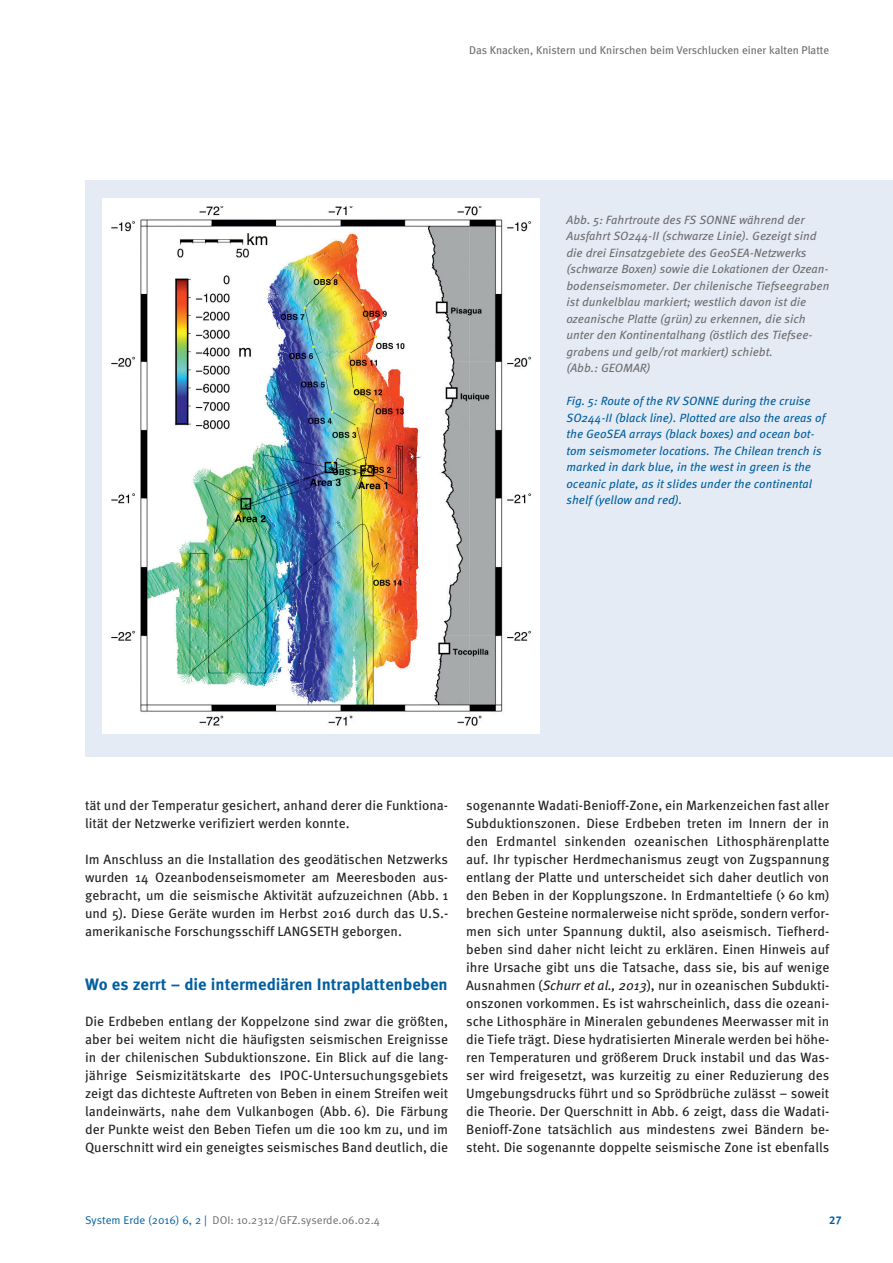
<style>
.page{position:relative;width:893px;height:1263px;background:#fff}
.page>*{position:absolute;margin:0;border:0;box-sizing:border-box;transform-origin:0 0}
.t1{font:700 16.5px "Meta Pro";color:#005f9f}
.t2{font:13.5px/18px "Meta Pro";color:#231f20}
.t3{font:italic 12px/16.5px "Meta Pro";color:#6c6d70}
.t4{font:italic 12px/16.5px "Meta Pro";color:#005f9f}
.t5{font:11.25px "Meta";color:#6c6d70}
.t6{font:11.25px "Meta Pro";color:#6c6d70}
.t7{font:700 11.25px "Meta Pro";color:#005f9f}
.s1{font-family:"Meta";font-style:italic}
.s2{color:#005f9f}
</style>
<div class="page">
<div style="left:85px;top:180px;width:808px;height:576px;background:#e5ebf4"></div>
<div style="left:102px;top:198px;width:438px;height:536px;background:#fff"></div>
<img style="left:111px;top:206px;width:421px;height:520px">
<p class="t5" style="left:469px;top:43px;width:362px">Das Knacken, Knistern und Knirschen beim Verschlucken einer kalten Platte</p>
<p class="t3" style="left:566px;top:211px;width:264px">Abb. 5: Fahrtroute des FS SONNE während der Ausfahrt SO244-II (schwarze Linie). Gezeigt sind die drei Einsatzgebiete des GeoSEA-Netzwerks (schwarze Boxen) sowie die Lokationen der Ozean&shy;bodenseismometer. Der chilenische Tiefseegraben ist dunkelblau markiert; westlich davon ist die ozeanische Platte (grün) zu erkennen, die sich unter den Kontinentalhang (östlich des Tiefsee&shy;grabens und gelb/rot markiert) schiebt.<br>(Abb.: GEOMAR)</p>
<p class="t4" style="left:566px;top:393px;width:260px">Fig. 5: Route of the RV SONNE during the cruise SO244-II (black line). Plotted are also the areas of the GeoSEA arrays (black boxes) and ocean bot&shy;tom seismometer locations. The Chilean trench is marked in dark blue, in the west in green is the oceanic plate, as it slides under the continental shelf (yellow and red).</p>
<p class="t2" style="left:85px;top:796px;width:365px">tät und der Temperatur gesichert, anhand derer die Funktiona&shy;lität der Netzwerke verifiziert werden konnte.</p>
<p class="t2" style="left:85px;top:850px;width:365px;text-align:justify">Im Anschluss an die Installation des geodätischen Netzwerks wurden 14 Ozeanbodenseismometer am Meeresboden aus&shy;gebracht, um die seismische Aktivität aufzuzeichnen (Abb. 1 und 5). Diese Geräte wurden im Herbst 2016 durch das U.S.- amerikanische Forschungsschiff LANGSETH geborgen.</p>
<p class="t1" style="left:85px;top:974px;width:364px">Wo es zerrt – die intermediären Intraplattenbeben</p>
<p class="t2" style="left:85px;top:1012px;width:365px;text-align:justify">Die Erdbeben entlang der Koppelzone sind zwar die größten, aber bei weitem nicht die häufigsten seismischen Ereignisse in der chilenischen Subduktionszone. Ein Blick auf die lang&shy;jährige Seismizitätskarte des IPOC-Untersuchungsgebiets zeigt das dichteste Auftreten von Beben in einem Streifen weit landeinwärts, nahe dem Vulkanbogen (Abb. 6). Die Färbung der Punkte weist den Beben Tiefen um die 100 km zu, und im Querschnitt wird ein geneigtes seismisches Band deutlich, die</p>
<p class="t2" style="left:466px;top:796px;width:365px">sogenannte Wadati-Benioff-Zone, ein Markenzeichen fast aller Subduktionszonen. Diese Erdbeben treten im Innern der in den Erdmantel sinkenden ozeanischen Lithosphärenplatte auf. Ihr typischer Herdmechanismus zeugt von Zugspannung entlang der Platte und unterscheidet sich daher deutlich von den Beben in der Kopplungszone. In Erdmanteltiefe (&gt; 60 km) brechen Gesteine normalerweise nicht spröde, sondern verfor&shy;men sich unter Spannung duktil, also aseismisch. Tiefherd&shy;beben sind daher nicht leicht zu erklären. Einen Hinweis auf ihre Ursache gibt uns die Tatsache, dass sie, bis auf wenige Ausnahmen (<span class="s1">Schurr et al., 2013</span>), nur in ozeanischen Subdukti&shy;onszonen vorkommen. Es ist wahrscheinlich, dass die ozeani&shy;sche Lithosphäre in Mineralen gebundenes Meerwasser mit in die Tiefe trägt. Diese hydratisierten Minerale werden bei höhe&shy;ren Temperaturen und größerem Druck instabil und das Was&shy;ser wird freigesetzt, was kurzeitig zu einer Reduzierung des Umgebungsdrucks führt und so Sprödbrüche zulässt – soweit die Theorie. Der Querschnitt in Abb. 6 zeigt, dass die Wadati-Benioff-Zone tatsächlich aus mindestens zwei Bändern be&shy;steht. Die sogenannte doppelte seismische Zone ist ebenfalls</p>
<p class="t6" style="left:85px;top:1213px;width:296px"><span class="s2">System Erde (2016) 6, 2 |</span> DOI: 10.2312/GFZ.syserde.06.02.4</p>
<p class="t7" style="left:829px;top:1213px;width:14px">27</p>
</div>
